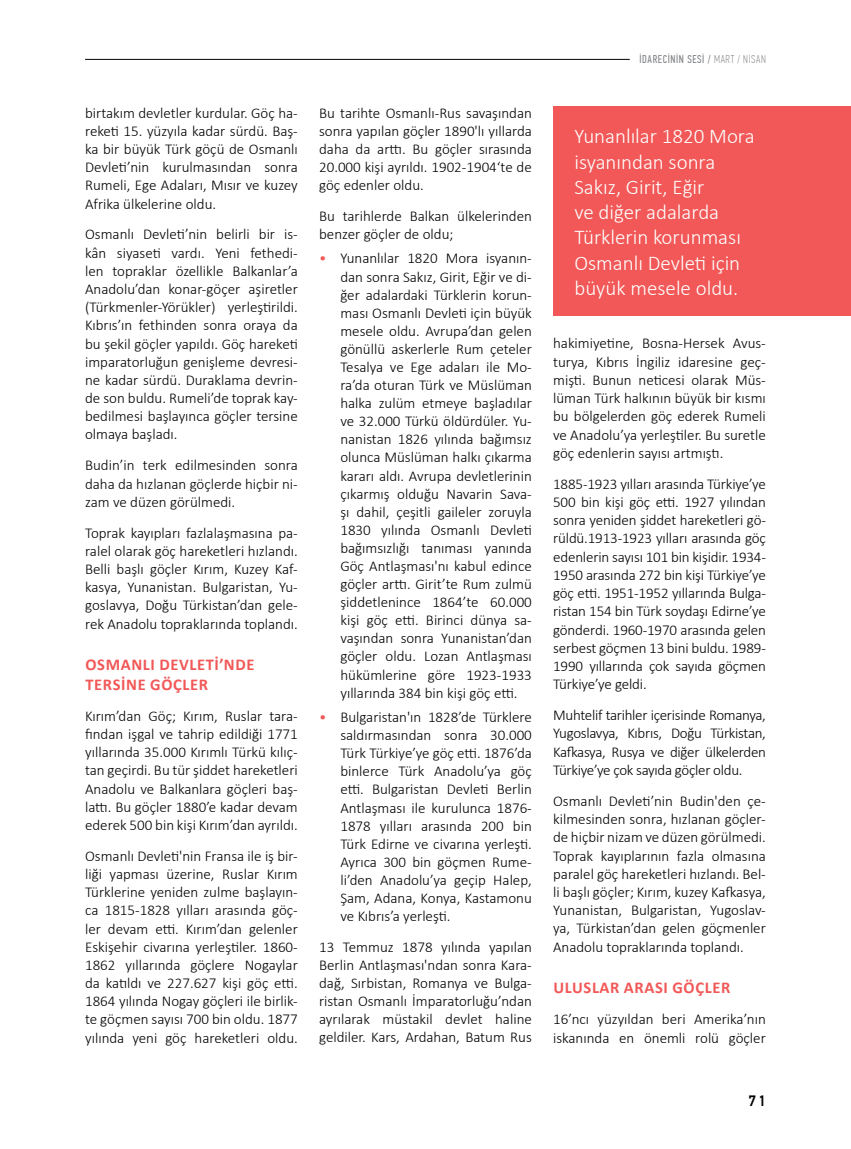
<style>
.page{position:relative;width:851px;height:1149px;background:#fff}
.page>*{position:absolute;margin:0;border:0;box-sizing:border-box;transform-origin:0 0}
.t1{font:300 21px/25.2px "Calibri";color:#fff}
.t2{font:700 16.5px/20px "Calibri";letter-spacing:.04em;color:#f15857}
.t3{font:300 15px/18.1px "Calibri";color:#000;text-align:justify}
.t4{font:500 15px "PF Din Text Pro";color:#000}
.t5{font:11.25px "PF Din Text Comp Pro";letter-spacing:.055em;color:#808285}
.s1{color:#f15857}
.s2{font-weight:100}
</style>
<div class="page">
<hr style="left:85px;top:59px;width:544px;height:1px;background:#000">
<div style="left:553px;top:106px;width:297px;height:210px;background:#f15857"></div>
<p class="t3" style="left:85px;top:103px;width:214px">birtakım devletler kurdular. Göç ha&shy;reketi 15. yüzyıla kadar sürdü. Baş&shy;ka bir büyük Türk göçü de Osmanlı Devleti’nin kurulmasından sonra Rumeli, Ege Adaları, Mısır ve kuzey Afrika ülkelerine oldu.</p>
<p class="t3" style="left:85px;top:225px;width:214px">Osmanlı Devleti’nin belirli bir is&shy;kân siyaseti vardı. Yeni fethedi&shy;len topraklar özellikle Balkanlar’a Anadolu’dan konar-göçer aşiretler (Türkmenler-Yörükler) yerleştirildi.<br>Kıbrıs’ın fethinden sonra oraya da bu şekil göçler yapıldı. Göç hareketi imparatorluğun genişleme devresi&shy;ne kadar sürdü. Duraklama devrin&shy;de son buldu. Rumeli’de toprak kay&shy;bedilmesi başlayınca göçler tersine olmaya başladı.</p>
<p class="t3" style="left:85px;top:456px;width:214px">Budin’in terk edilmesinden sonra daha da hızlanan göçlerde hiçbir ni&shy;zam ve düzen görülmedi.</p>
<p class="t3" style="left:85px;top:523px;width:214px">Toprak kayıpları fazlalaşmasına pa&shy;ralel olarak göç hareketleri hızlandı.<br>Belli başlı göçler Kırım, Kuzey Kaf&shy;kasya, Yunanistan. Bulgaristan, Yu&shy;goslavya, Doğu Türkistan’dan gele&shy;rek Anadolu topraklarında toplandı.</p>
<p class="t2" style="left:85px;top:654px;width:171px">OSMANLI DEVLETİ’NDE<br>TERSİNE GÖÇLER</p>
<p class="t3" style="left:85px;top:706px;width:214px">Kırım’dan Göç; Kırım, Ruslar tara&shy;fından işgal ve tahrip edildiği 1771 yıllarında 35.000 Kırımlı Türkü kılıç&shy;tan geçirdi. Bu tür şiddet hareketleri Anadolu ve Balkanlara göçleri baş&shy;lattı. Bu göçler 1880’e kadar devam ederek 500 bin kişi Kırım’dan ayrıldı.</p>
<p class="t3" style="left:85px;top:846px;width:214px">Osmanlı Devleti'nin Fransa ile iş bir&shy;liği yapması üzerine, Ruslar Kırım Türklerine yeniden zulme başlayın&shy;ca 1815-1828 yılları arasında göç&shy;ler devam etti. Kırım’dan gelenler Eskişehir civarına yerleştiler. 1860- 1862 yıllarında göçlere Nogaylar da katıldı ve 227.627 kişi göç etti.<br>1864 yılında Nogay göçleri ile birlik&shy;te göçmen sayısı 700 bin oldu. 1877 yılında yeni göç hareketleri oldu.</p>
<p class="t3" style="left:319px;top:103px;width:214px">Bu tarihte Osmanlı-Rus savaşından sonra yapılan göçler 1890'lı yıllarda daha da arttı. Bu göçler sırasında 20.000 kişi ayrıldı. 1902-1904‘te de göç edenler oldu.</p>
<p class="t3" style="left:319px;top:207px;width:214px">Bu tarihlerde Balkan ülkelerinden benzer göçler de oldu;</p>
<p class="t3" style="left:340px;top:249px;width:193px;text-indent:-21px"><span class="s1">•</span> Yunanlılar 1820 Mora isyanın&shy;dan sonra Sakız, Girit, Eğir ve di&shy;ğer adalardaki Türklerin korun&shy;ması Osmanlı Devleti için büyük mesele oldu. Avrupa’dan gelen gönüllü askerlerle Rum çeteler Tesalya ve Ege adaları ile Mo&shy;ra’da oturan Türk ve Müslüman halka zulüm etmeye başladılar ve 32.000 Türkü öldürdüler. Yu&shy;nanistan 1826 yılında bağımsız olunca Müslüman halkı çıkarma kararı aldı. Avrupa devletlerinin çıkarmış olduğu Navarin Sava&shy;şı dahil, çeşitli gaileler zoruyla 1830 yılında Osmanlı Devleti bağımsızlığı tanıması yanında Göç Antlaşması'nı kabul edince göçler arttı. Girit’te Rum zulmü şiddetlenince 1864’te 60.000 kişi göç etti. Birinci dünya sa&shy;vaşından sonra Yunanistan’dan göçler oldu. Lozan Antlaşması hükümlerine göre 1923-1933 yıllarında 384 bin kişi göç etti.</p>
<p class="t3" style="left:340px;top:707px;width:193px;text-indent:-21px"><span class="s1">•</span> Bulgaristan'ın 1828’de Türklere saldırmasından sonra 30.000<br>Türk Türkiye’ye göç etti. 1876’da binlerce Türk Anadolu’ya göç etti. Bulgaristan Devleti Berlin Antlaşması ile kurulunca 1876- 1878 yılları arasında 200 bin Türk Edirne ve civarına yerleşti.<br>Ayrıca 300 bin göçmen Rume&shy;li’den Anadolu’ya geçip Halep, Şam, Adana, Konya, Kastamonu ve Kıbrıs’a yerleşti.</p>
<p class="t3" style="left:319px;top:937px;width:214px">13 Temmuz 1878 yılında yapılan Berlin Antlaşması'ndan sonra Kara&shy;dağ, Sırbistan, Romanya ve Bulga&shy;ristan Osmanlı İmparatorluğu’ndan ayrılarak müstakil devlet haline geldiler. Kars, Ardahan, Batum Rus</p>
<p class="t5" style="left:639px;top:53px;width:128px">İDARECİNİN SESİ / <span class="s2">MART / NİSAN</span></p>
<h1 class="t1" style="left:574px;top:124px;width:182px">Yunanlılar 1820 Mora isyanından sonra<br>Sakız, Girit, Eğir<br>ve diğer adalarda<br>Türklerin korunması<br>Osmanlı Devleti için büyük mesele oldu.</h1>
<p class="t3" style="left:553px;top:334px;width:214px">hakimiyetine, Bosna-Hersek Avus&shy;turya, Kıbrıs İngiliz idaresine geç&shy;mişti. Bunun neticesi olarak Müs&shy;lüman Türk halkının büyük bir kısmı bu bölgelerden göç ederek Rumeli ve Anadolu’ya yerleştiler. Bu suretle göç edenlerin sayısı artmıştı.</p>
<p class="t3" style="left:553px;top:474px;width:214px">1885-1923 yılları arasında Türkiye’ye 500 bin kişi göç etti. 1927 yılından sonra yeniden şiddet hareketleri gö&shy;rüldü.1913-1923 yılları arasında göç edenlerin sayısı 101 bin kişidir. 1934- 1950 arasında 272 bin kişi Türkiye’ye göç etti. 1951-1952 yıllarında Bulga&shy;ristan 154 bin Türk soydaşı Edirne’ye gönderdi. 1960-1970 arasında gelen serbest göçmen 13 bini buldu. 1989- 1990 yıllarında çok sayıda göçmen Türkiye’ye geldi.</p>
<p class="t3" style="left:553px;top:705px;width:214px">Muhtelif tarihler içerisinde Romanya, Yugoslavya, Kıbrıs, Doğu Türkistan, Kafkasya, Rusya ve diğer ülkelerden Türkiye’ye çok sayıda göçler oldu.</p>
<p class="t3" style="left:553px;top:791px;width:214px">Osmanlı Devleti’nin Budin'den çe&shy;kilmesinden sonra, hızlanan göçler&shy;de hiçbir nizam ve düzen görülmedi.<br>Toprak kayıplarının fazla olmasına paralel göç hareketleri hızlandı. Bel&shy;li başlı göçler; Kırım, kuzey Kafkasya, Yunanistan, Bulgaristan, Yugoslav&shy;ya, Türkistan’dan gelen göçmenler Anadolu topraklarında toplandı.</p>
<p class="t2" style="left:553px;top:977px;width:178px">ULUSLAR ARASI GÖÇLER</p>
<p class="t3" style="left:553px;top:1009px;width:214px">16’ncı yüzyıldan beri Amerika’nın iskanında en önemli rolü göçler</p>
<p class="t4" style="left:748px;top:1091px;width:19px">71</p>
</div>
